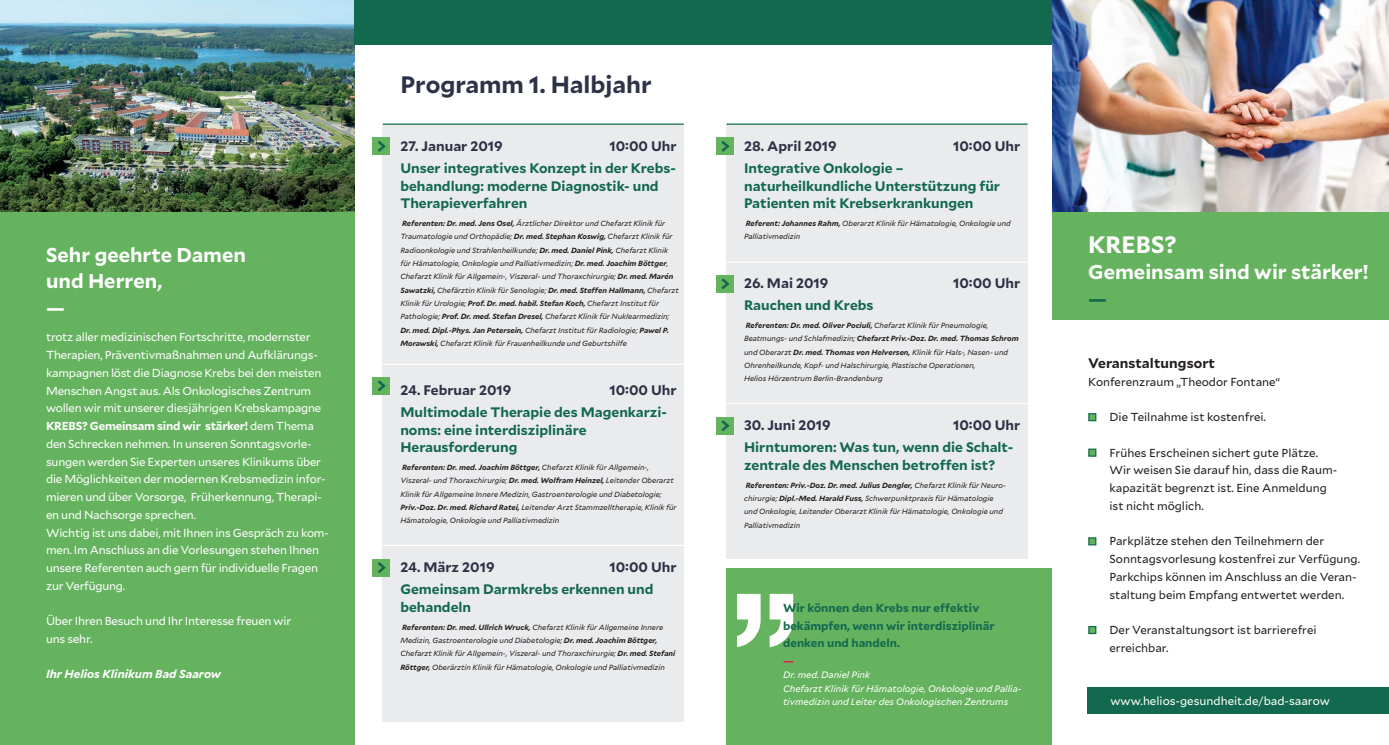
<style>
.page{position:relative;width:1389px;height:745px;background:#fff}
.page>*{position:absolute;margin:0;border:0;box-sizing:border-box;transform-origin:0 0}
.t1{font:700 23.75px "Mallory";color:#2d3246}
.t2{font:700 23.75px "Mallory";color:#fff}
.t3{font:700 20px/26.6px "Mallory";color:#fff}
.t4{font:700 20px "Mallory";color:#12694e}
.t5{font:700 13.75px/17.8px "Mallory";color:#12694e}
.t6{font:700 13.75px "Mallory";color:#2d3246}
.t7{font:700 13.75px "Mallory";letter-spacing:.005em;color:#231f20}
.t8{font:11.5px/17.8px "Mallory";letter-spacing:-.02em;color:#fff}
.t9{font:11.5px/17.8px "Mallory";color:#231f20}
.t10{font:700 11.5px/17.8px "Mallory";color:#12694e}
.t11{font:11.5px "Mallory";color:#fff}
.t12{font:italic 700 11.5px "Mallory";color:#fff}
.t13{font:700 11.5px "Mallory";color:#e41f4d}
.t14{font:italic 9.38px/13.2px "Mallory";color:#fff}
.t15{font:italic 7.5px/13.2px "Mallory";color:#231f20}
.s1{font-weight:700}
</style>
<div class="page">
<img style="left:0;top:0;width:354px;height:213px">
<div style="left:0;top:213px;width:354px;height:531px;background:#65b35e"></div>
<div style="left:354px;top:0;width:698px;height:44px;background:#12694e"></div>
<div style="left:383px;top:124px;width:301px;height:596px;background:#eaebed"></div>
<div style="left:726px;top:124px;width:302px;height:434px;background:#eaebed"></div>
<div style="left:372px;top:137px;width:18px;height:18px;background:#65b35e"></div>
<svg style="left:378px;top:141px;width:8px;height:11px"></svg>
<div style="left:716px;top:137px;width:17px;height:18px;background:#65b35e"></div>
<svg style="left:721px;top:141px;width:9px;height:11px"></svg>
<div style="left:372px;top:376px;width:18px;height:18px;background:#65b35e"></div>
<svg style="left:378px;top:380px;width:8px;height:12px"></svg>
<div style="left:716px;top:275px;width:17px;height:17px;background:#65b35e"></div>
<svg style="left:721px;top:278px;width:9px;height:11px"></svg>
<div style="left:372px;top:558px;width:18px;height:18px;background:#65b35e"></div>
<svg style="left:378px;top:562px;width:8px;height:11px"></svg>
<div style="left:716px;top:416px;width:17px;height:18px;background:#65b35e"></div>
<svg style="left:721px;top:420px;width:9px;height:11px"></svg>
<hr style="left:383px;top:123px;width:301px;height:2px;background:#12694e">
<hr style="left:727px;top:123px;width:301px;height:2px;background:#12694e">
<hr style="left:383px;top:363px;width:301px;height:1px;background:#fff">
<hr style="left:727px;top:261px;width:301px;height:2px;background:#fff">
<hr style="left:383px;top:544px;width:301px;height:1px;background:#fff">
<hr style="left:727px;top:402px;width:301px;height:2px;background:#fff">
<img style="left:1052px;top:0;width:337px;height:213px">
<div style="left:1052px;top:213px;width:337px;height:107px;background:#65b35e"></div>
<div style="left:1088px;top:413px;width:8px;height:8px;background:#65b35e;border:1px solid #12694e"></div>
<div style="left:1088px;top:448px;width:8px;height:8px;background:#65b35e;border:1px solid #12694e"></div>
<div style="left:1088px;top:537px;width:8px;height:8px;background:#65b35e;border:1px solid #12694e"></div>
<svg style="left:1088px;top:626px;width:8px;height:7px"></svg>
<div style="left:1088px;top:687px;width:301px;height:26px;background:#12694e"></div>
<div style="left:726px;top:568px;width:326px;height:176px;background:#65b35e"></div>
<svg style="left:737px;top:593px;width:56px;height:53px"></svg>
<h2 class="t3" style="left:46px;top:240px;width:201px">Sehr geehrte Damen und Herren,<br>—</h2>
<p class="t8" style="left:46px;top:328px;width:284px">trotz aller medizinischen Fortschritte, modernster Therapien, Präventivmaßnahmen und Aufklärungs&shy;kampagnen löst die Diagnose Krebs bei den meisten Menschen Angst aus. Als Onkologisches Zentrum wollen wir mit unserer diesjährigen Krebskampagne <span class="s1">KREBS? Gemeinsam sind wir stärker!</span> dem Thema den Schrecken nehmen. In unseren Sonntagsvorle&shy;sungen werden Sie Experten unseres Klinikums über die Möglichkeiten der modernen Krebsmedizin infor&shy;mieren und über Vorsorge, Früherkennung, Therapi&shy;en und Nachsorge sprechen.<br>Wichtig ist uns dabei, mit Ihnen ins Gespräch zu kom&shy;men. Im Anschluss an die Vorlesungen stehen Ihnen unsere Referenten auch gern für individuelle Fragen zur Verfügung.</p>
<h3 class="t8" style="left:46px;top:611px;width:247px">Über Ihren Besuch und Ihr Interesse freuen wir uns sehr.</h3>
<h3 class="t12" style="left:46px;top:665px;width:176px">Ihr Helios Klinikum Bad Saarow</h3>
<h1 class="t1" style="left:400px;top:67px;width:253px">Programm 1. Halbjahr</h1>
<h3 class="t6" style="left:400px;top:135px;width:104px">27. Januar 2019</h3>
<h3 class="t6" style="left:609px;top:135px;width:69px">10:00 Uhr</h3>
<h3 class="t5" style="left:400px;top:158px;width:277px">Unser integratives Konzept in der Krebs&shy;behandlung: moderne Diagnostik- und<br>Therapieverfahren</h3>
<p class="t15" style="left:400px;top:216px;width:280px"><span class="s1">Referenten: Dr. med. Jens Osel,</span> Ärztlicher Direktor und Chefarzt Klinik für Traumatologie und Orthopädie; <span class="s1">Dr. med. Stephan Koswig,</span> Chefarzt Klinik für Radioonkologie und Strahlenheilkunde; <span class="s1">Dr. med. Daniel Pink,</span> Chefarzt Klinik für Hämatologie, Onkologie und Palliativmedizin; <span class="s1">Dr. med. Joachim Böttger</span>, Chefarzt Klinik für Allgemein-, Viszeral- und Thoraxchirurgie; <span class="s1">Dr. med. Marén Sawatzki,</span> Chefärztin Klinik für Senologie; <span class="s1">Dr. med. Steffen Hallmann,</span> Chefarzt Klinik für Urologie; <span class="s1">Prof. Dr. med. habil. Stefan Koch,</span> Chefarzt Institut für Pathologie; <span class="s1">Prof. Dr. med. Stefan Dresel,</span> Chefarzt Klinik für Nuklearmedizin; <span class="s1">Dr. med. Dipl.-Phys. Jan Petersein,</span> Chefarzt Institut für Radiologie; <span class="s1">Pawel P.<br>Morawski,</span> Chefarzt Klinik für Frauenheilkunde und Geburtshilfe</p>
<h3 class="t6" style="left:400px;top:379px;width:113px">24. Februar 2019</h3>
<h3 class="t6" style="left:609px;top:379px;width:69px">10:00 Uhr</h3>
<h3 class="t5" style="left:400px;top:402px;width:268px">Multimodale Therapie des Magenkarzi&shy;noms: eine interdisziplinäre<br>Herausforderung</h3>
<p class="t15" style="left:400px;top:460px;width:278px"><span class="s1">Referenten: Dr. med. Joachim Böttger,</span> Chefarzt Klinik für Allgemein-, Viszeral- und Thoraxchirurgie; <span class="s1">Dr. med. Wolfram Heinzel,</span> Leitender Oberarzt Klinik für Allgemeine Innere Medizin, Gastroenterologie und Diabetologie; <span class="s1">Priv.-Doz. Dr. med. Richard Ratei,</span> Leitender Arzt Stammzelltherapie, Klinik für Hämatologie, Onkologie und Palliativmedizin</p>
<h3 class="t6" style="left:400px;top:556px;width:96px">24. März 2019</h3>
<h3 class="t6" style="left:609px;top:556px;width:69px">10:00 Uhr</h3>
<h3 class="t5" style="left:400px;top:579px;width:255px">Gemeinsam Darmkrebs erkennen und behandeln</h3>
<p class="t15" style="left:400px;top:619px;width:276px"><span class="s1">Referenten: Dr. med. Ullrich Wruck,</span> Chefarzt Klinik für Allgemeine Innere Medizin, Gastroenterologie und Diabetologie; <span class="s1">Dr. med. Joachim Böttger, </span>Chefarzt Klinik für Allgemein-, Viszeral- und Thoraxchirurgie; <span class="s1">Dr. med. Stefani Röttger,</span> Oberärztin Klinik für Hämatologie, Onkologie und Palliativmedizin</p>
<h3 class="t6" style="left:744px;top:135px;width:94px">28. April 2019</h3>
<h3 class="t6" style="left:953px;top:135px;width:69px">10:00 Uhr</h3>
<h3 class="t5" style="left:744px;top:158px;width:257px">Integrative Onkologie – naturheilkundliche Unterstützung für<br>Patienten mit Krebserkrankungen</h3>
<p class="t15" style="left:744px;top:216px;width:268px"><span class="s1">Referent: Johannes Rahm,</span> Oberarzt Klinik für Hämatologie, Onkologie und<br>Palliativmedizin</p>
<h3 class="t6" style="left:744px;top:273px;width:86px">26. Mai 2019</h3>
<h3 class="t6" style="left:953px;top:273px;width:69px">10:00 Uhr</h3>
<h3 class="t5" style="left:744px;top:295px;width:131px">Rauchen und Krebs</h3>
<p class="t15" style="left:744px;top:318px;width:276px"><span class="s1">Referenten: Dr. med. Oliver Pociuli,</span> Chefarzt Klinik für Pneumologie, Beatmungs- und Schlafmedizin; <span class="s1">Chefarzt Priv.-Doz. Dr. med. Thomas Schrom </span>und Oberarzt <span class="s1">Dr. med. Thomas von Helversen,</span> Klinik für Hals-, Nasen- und Ohrenheilkunde, Kopf- und Halschirurgie, Plastische Operationen,<br>Helios Hörzentrum Berlin-Brandenburg</p>
<h3 class="t6" style="left:744px;top:414px;width:88px">30. Juni 2019</h3>
<h3 class="t6" style="left:953px;top:414px;width:69px">10:00 Uhr</h3>
<h3 class="t5" style="left:744px;top:437px;width:271px">Hirntumoren: Was tun, wenn die Schalt&shy;zentrale des Menschen betroffen ist?</h3>
<p class="t15" style="left:744px;top:478px;width:264px"><span class="s1">Referenten: Priv.-Doz. Dr. med. Julius Dengler,</span> Chefarzt Klinik für Neuro&shy;chirurgie; <span class="s1">Dipl.-Med. Harald Fuss,</span> Schwerpunktpraxis für Hämatologie und Onkologie, Leitender Oberarzt Klinik für Hämatologie, Onkologie und Palliativmedizin</p>
<h3 class="t10" style="left:783px;top:598px;width:213px">Wir können den Krebs nur effektiv bekämpfen, wenn wir interdisziplinär denken und handeln.</h3>
<h3 class="t13" style="left:783px;top:652px;width:12px">—</h3>
<p class="t14" style="left:783px;top:667px;width:240px">Dr. med. Daniel Pink<br>Chefarzt Klinik für Hämatologie, Onkologie und Pallia&shy;tivmedizin und Leiter des Onkologischen Zentrums</p>
<h1 class="t2" style="left:1088px;top:226px;width:90px">KREBS?</h1>
<h2 class="t3" style="left:1088px;top:257px;width:282px">Gemeinsam sind wir stärker!</h2>
<h2 class="t4" style="left:1088px;top:283px;width:20px">—</h2>
<h3 class="t7" style="left:1088px;top:352px;width:128px">Veranstaltungsort</h3>
<h3 class="t9" style="left:1088px;top:372px;width:194px">Konferenzraum „Theodor Fontane“</h3>
<h3 class="t9" style="left:1109px;top:407px;width:158px">Die Teilnahme ist kostenfrei.</h3>
<h3 class="t9" style="left:1109px;top:443px;width:229px">Frühes Erscheinen sichert gute Plätze.<br>Wir weisen Sie darauf hin, dass die Raum&shy;kapazität begrenzt ist. Eine Anmeldung ist nicht möglich.</h3>
<h3 class="t9" style="left:1109px;top:531px;width:252px">Parkplätze stehen den Teilnehmern der Sonntagsvorlesung kostenfrei zur Verfügung.<br>Parkchips können im Anschluss an die Veran&shy;staltung beim Empfang entwertet werden.</h3>
<h3 class="t9" style="left:1109px;top:620px;width:209px">Der Veranstaltungsort ist barrierefrei erreichbar.</h3>
<h3 class="t11" style="left:1110px;top:692px;width:221px">www.helios-gesundheit.de/bad-saarow</h3>
</div>
